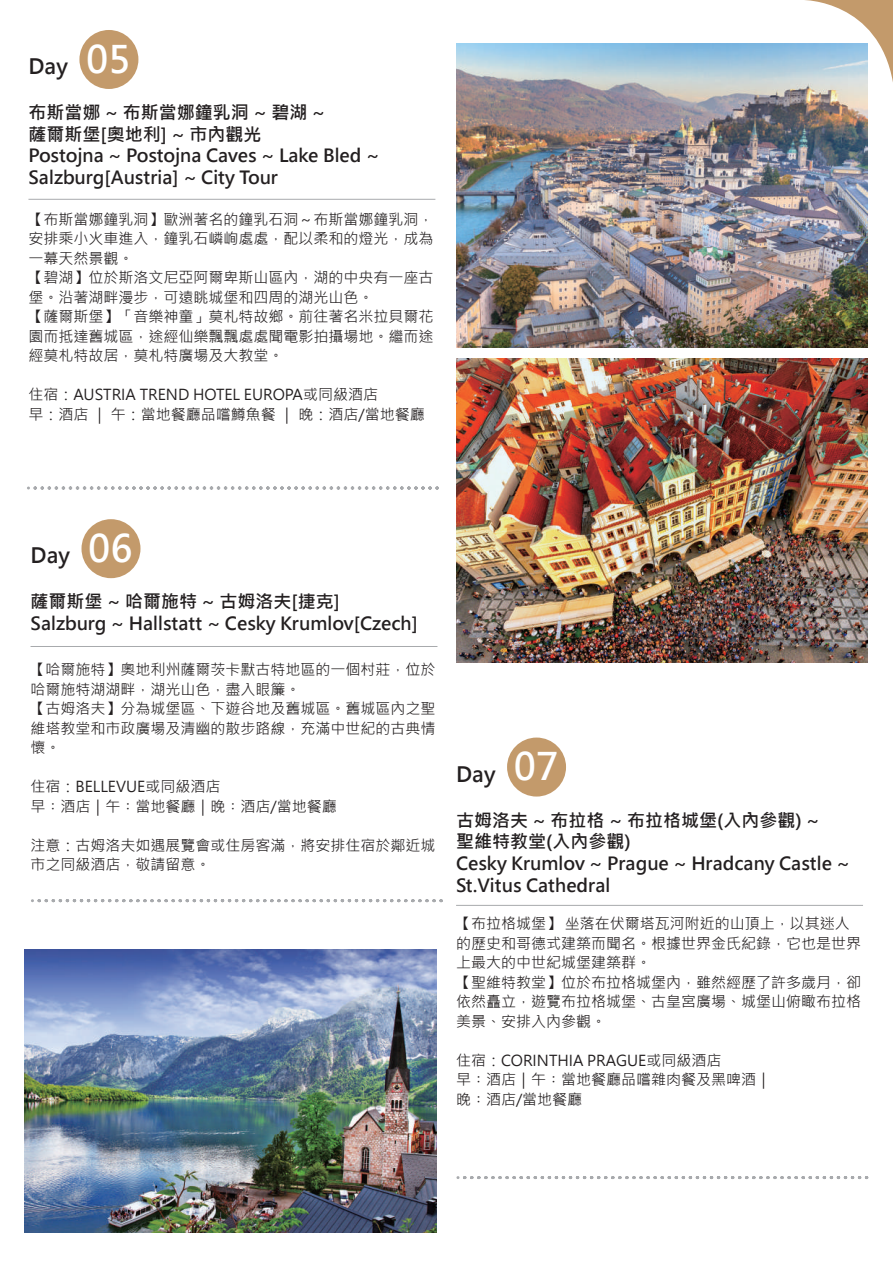
<style>
.page{position:relative;width:893px;height:1263px;background:#fff}
.page>*{position:absolute;margin:0;border:0;box-sizing:border-box;transform-origin:0 0}
.t1{font:700 21px "Microsoft Jheng Hei";color:#231f20}
.t2{font:700 18px/21.6px "Microsoft Jheng Hei";color:#231f20}
.t3{font:15px/19.5px "Microsoft Jheng Hei";color:#231f20}
.s1{font-size:37.5px;color:#fff}
</style>
<div class="page">
<svg style="left:803px;top:0;width:90px;height:83px"></svg>
<img style="left:456px;top:44px;width:411px;height:304px">
<img style="left:456px;top:358px;width:411px;height:304px">
<img style="left:25px;top:950px;width:411px;height:282px">
<div style="left:79px;top:30px;width:59px;height:59px;background:#c39a6b;border-radius:50%"></div>
<hr style="left:28px;top:199px;width:407px;height:1px;background:#a8aaad">
<svg style="left:28px;top:486px;width:409px;height:3px"></svg>
<div style="left:82px;top:519px;width:58px;height:59px;background:#c39a6b;border-radius:50%"></div>
<hr style="left:31px;top:646px;width:406px;height:1px;background:#a8aaad">
<svg style="left:32px;top:899px;width:409px;height:3px"></svg>
<div style="left:507px;top:737px;width:59px;height:59px;background:#c39a6b;border-radius:50%"></div>
<hr style="left:456px;top:905px;width:407px;height:1px;background:#a8aaad">
<svg style="left:458px;top:1176px;width:409px;height:3px"></svg>
<h1 class="t1" style="left:28px;top:53px;width:104px">Day <span class="s1">05</span></h1>
<p class="t2" style="left:28px;top:102px;width:353px">布斯當娜 ~ 布斯當娜鐘乳洞 ~ 碧湖 ~<br>薩爾斯堡[奧地利] ~ 市內觀光<br>Postojna ~ Postojna Caves ~ Lake Bled ~<br>Salzburg[Austria] ~ City Tour</p>
<p class="t3" style="left:28px;top:210px;width:407px">【布斯當娜鐘乳洞】歐洲著名的鐘乳石洞～布斯當娜鐘乳洞，安排乘小火車進入，鐘乳石嶙峋處處，配以柔和的燈光，成為一幕天然景觀。<br>【碧湖】位於斯洛文尼亞阿爾卑斯山區內，湖的中央有一座古堡。沿著湖畔漫步，可遠眺城堡和四周的湖光山色。<br>【薩爾斯堡】「音樂神童」莫札特故鄉。前往著名米拉貝爾花園而抵達舊城區，途經仙樂飄飄處處聞電影拍攝場地。繼而途經莫札特故居，莫札特廣場及大教堂。</p>
<p class="t3" style="left:28px;top:385px;width:398px">住宿：AUSTRIA TREND HOTEL EUROPA或同級酒店<br>早：酒店 ｜ 午：當地餐廳品嚐鱒魚餐 ｜ 晚：酒店/當地餐廳</p>
<h1 class="t1" style="left:31px;top:542px;width:104px">Day <span class="s1">06</span></h1>
<p class="t2" style="left:31px;top:591px;width:389px">薩爾斯堡 ~ 哈爾施特 ~ 古姆洛夫[捷克]<br>Salzburg ~ Hallstatt ~ Cesky Krumlov[Czech]</p>
<p class="t3" style="left:30px;top:660px;width:407px">【哈爾施特】奧地利州薩爾茨卡默古特地區的一個村莊，位於哈爾施特湖湖畔，湖光山色，盡入眼簾。<br>【古姆洛夫】分為城堡區、下遊谷地及舊城區。舊城區內之聖維塔教堂和市政廣場及清幽的散步路線，充滿中世紀的古典情懷。</p>
<p class="t3" style="left:30px;top:777px;width:308px">住宿：BELLEVUE或同級酒店<br>早︰酒店｜午︰當地餐廳｜晚︰酒店/當地餐廳</p>
<p class="t3" style="left:30px;top:835px;width:407px">注意：古姆洛夫如遇展覽會或住房客滿，將安排住宿於鄰近城市之同級酒店，敬請留意。</p>
<h1 class="t1" style="left:456px;top:761px;width:104px">Day <span class="s1">07</span></h1>
<p class="t2" style="left:456px;top:809px;width:395px">古姆洛夫 ~ 布拉格 ~ 布拉格城堡(入內參觀) ~<br>聖維特教堂(入內參觀)<br>Cesky Krumlov ~ Prague ~ Hradcany Castle ~<br>St.Vitus Cathedral</p>
<p class="t3" style="left:456px;top:914px;width:407px">【布拉格城堡】 坐落在伏爾塔瓦河附近的山頂上，以其迷人的歷史和哥德式建築而聞名。根據世界金氏紀錄，它也是世界上最大的中世紀城堡建築群。<br>【聖維特教堂】位於布拉格城堡內，雖然經歷了許多歲月，卻依然矗立，遊覽布拉格城堡、古皇宮廣場、城堡山俯瞰布拉格美景、安排入內參觀。</p>
<p class="t3" style="left:456px;top:1051px;width:317px">住宿：CORINTHIA PRAGUE或同級酒店<br>早︰酒店｜午︰當地餐廳品嚐雜肉餐及黑啤酒｜晚︰酒店/當地餐廳</p>
</div>
